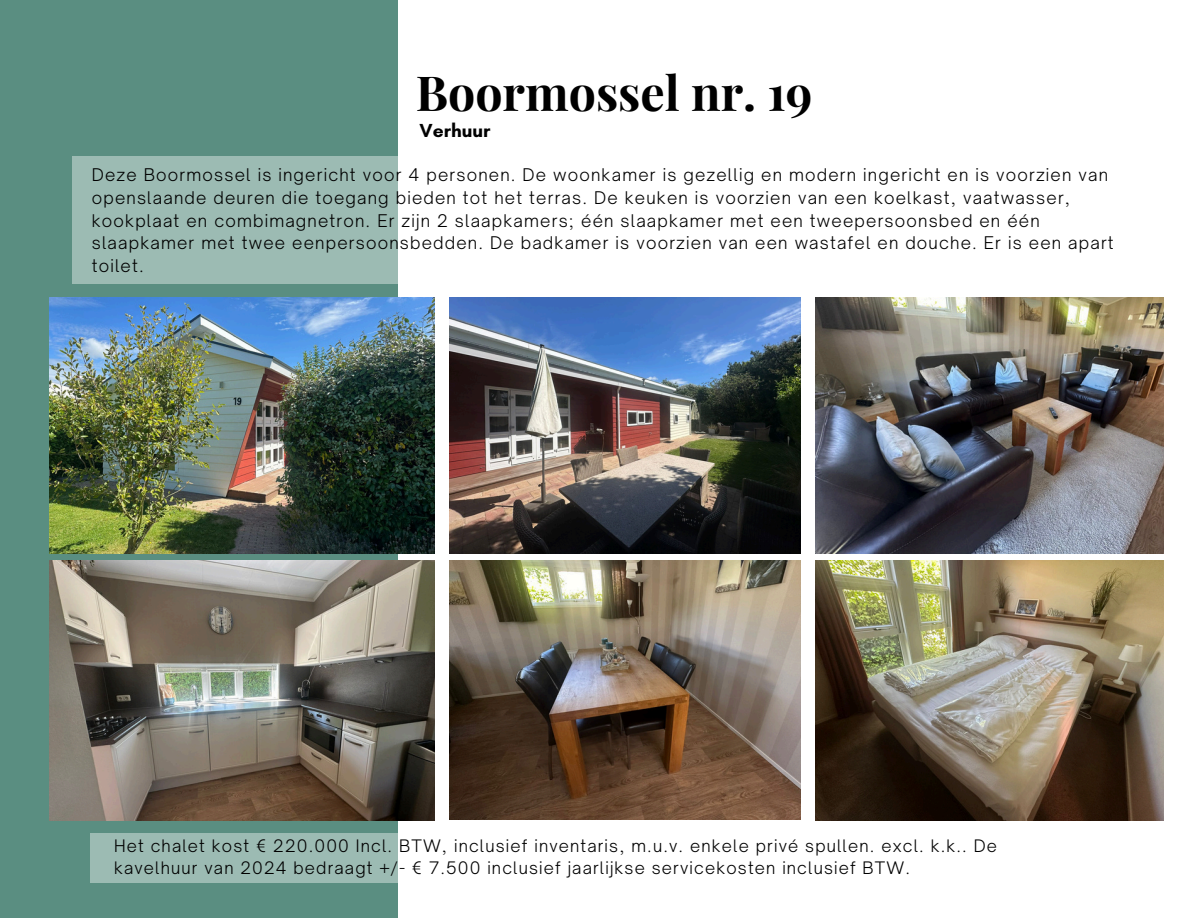
<style>
.page{position:relative;width:1188px;height:918px;background:#fff}
.page>*{position:absolute;margin:0;border:0;box-sizing:border-box;transform-origin:0 0}
.t1{font:700 48.3px "Playfair Display";color:#000}
.t2{font:700 19.2px "Glacial Indifference";color:#000}
.t3{font:300 16.8px/22.8px "Open Sauce One";letter-spacing:.07em;color:#000}
.t4{font:300 16.5px/22.5px "Open Sauce One";letter-spacing:.07em;color:#000}
.t5{font:15.45px "Glacial Indifference";color:#fff}
</style>
<div class="page">
<div style="left:0;top:0;width:398px;height:918px;background:#5a8e81"></div>
<div style="left:73px;top:157px;width:325px;height:127px;background:#9cbbb3"></div>
<div style="left:90px;top:833px;width:308px;height:49px;background:#9cbbb3"></div>
<img style="left:50px;top:297px;width:385px;height:257px">
<img style="left:450px;top:297px;width:351px;height:257px">
<img style="left:816px;top:297px;width:347px;height:257px">
<img style="left:50px;top:560px;width:385px;height:260px">
<img style="left:450px;top:560px;width:351px;height:259px">
<img style="left:816px;top:560px;width:347px;height:260px">
<p class="t1" style="left:416px;top:59px;width:398px">Boormossel nr. 19</p>
<p class="t2" style="left:420px;top:119px;width:73px">Verhuur</p>
<p class="t3" style="left:92px;top:163px;width:1023px">Deze Boormossel is ingericht voor 4 personen. De woonkamer is gezellig en modern ingericht en is voorzien van openslaande deuren die toegang bieden tot het terras. De keuken is voorzien van een koelkast, vaatwasser, kookplaat en combimagnetron. Er zijn 2 slaapkamers; één slaapkamer met een tweepersoonsbed en één slaapkamer met twee eenpersoonsbedden. De badkamer is voorzien van een wastafel en douche. Er is een apart toilet.</p>
<h1 class="t5" style="left:445px;top:831px;width:15px">3.</h1>
<p class="t4" style="left:114px;top:834px;width:884px">Het chalet kost € 220.000 Incl. BTW, inclusief inventaris, m.u.v. enkele privé spullen. excl. k.k.. De kavelhuur van 2024 bedraagt +/- € 7.500 inclusief jaarlijkse servicekosten inclusief BTW.</p>
</div>
